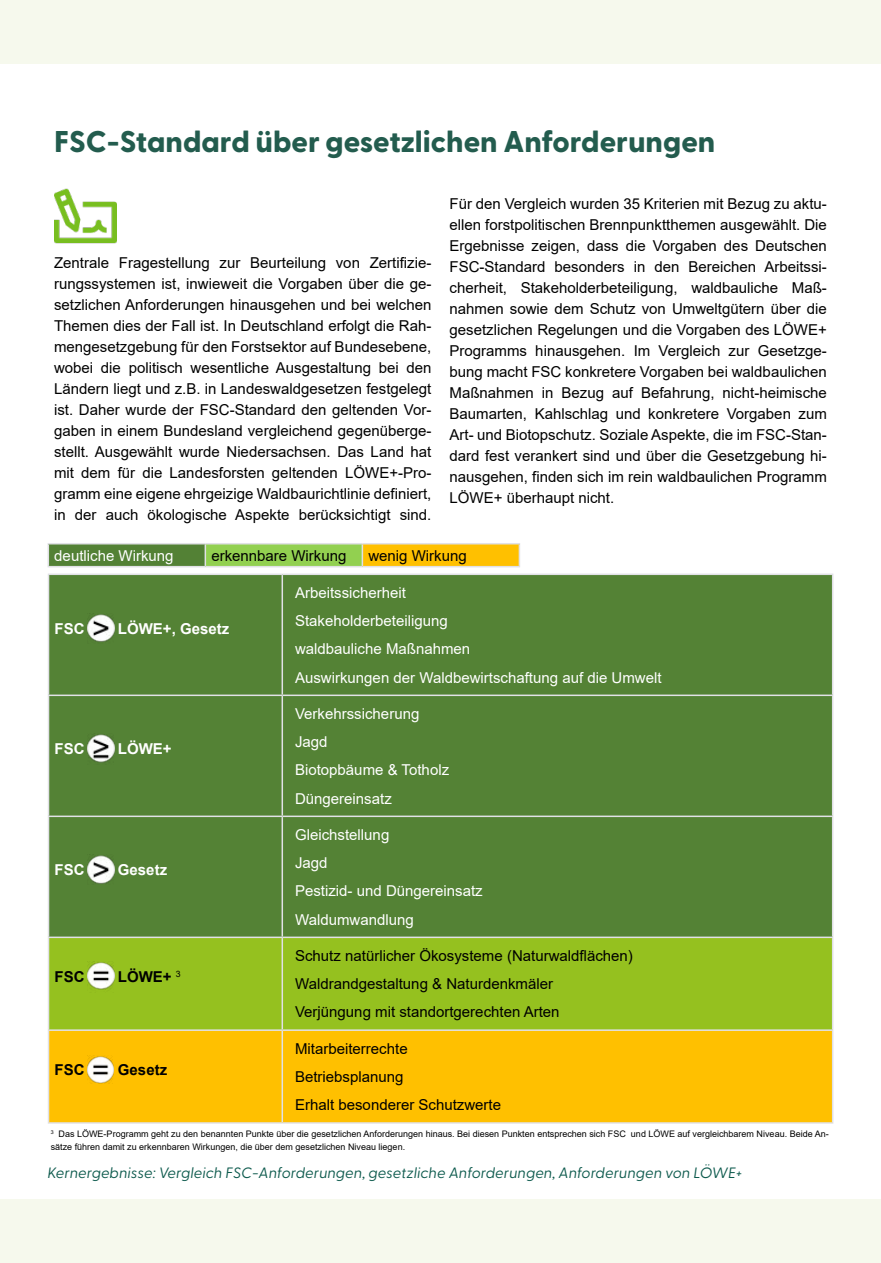
<style>
.page{position:relative;width:881px;height:1263px;background:#fff}
.page>*{position:absolute;margin:0;border:0;box-sizing:border-box;transform-origin:0 0}
.t1{font:800 30px "Greycliff CF";color:#235c4e}
.t2{font:15px/21px "Arial";color:#000;text-align:justify}
.t3{font:15px/28.2px "Arial";color:#fff}
.t4{font:italic 15px "Greycliff CF";color:#0d5a4d}
.t5{font:700 15px "Arial";color:#fff}
.t6{font:700 15px "Arial";color:#000}
.t7{font:9px/13.5px "Arial";color:#000}
</style>
<div class="page">
<div style="left:0;top:0;width:880px;height:63px;background:#f6f9ed"></div>
<div style="left:0;top:1200px;width:880px;height:63px;background:#f6f9ed"></div>
<div style="left:48px;top:544px;width:157px;height:23px;background:#538135"></div>
<div style="left:205px;top:544px;width:157px;height:23px;background:#92d050"></div>
<div style="left:362px;top:544px;width:157px;height:23px;background:#ffc000"></div>
<hr style="left:48px;top:543px;width:157px;height:1px;background:#e1e1e6">
<svg style="left:48px;top:544px;width:1px;height:22px"></svg>
<hr style="left:205px;top:543px;width:157px;height:1px;background:#e1e1e6">
<hr style="left:204px;top:544px;width:2px;height:22px;background:#e1e1e6">
<hr style="left:362px;top:543px;width:158px;height:1px;background:#e1e1e6">
<hr style="left:361px;top:544px;width:2px;height:22px;background:#e1e1e6">
<hr style="left:518px;top:544px;width:2px;height:22px;background:#e1e1e6">
<hr style="left:48px;top:566px;width:157px;height:1px;background:#e1e1e6">
<hr style="left:205px;top:566px;width:157px;height:1px;background:#e1e1e6">
<hr style="left:362px;top:566px;width:158px;height:1px;background:#e1e1e6">
<div style="left:49px;top:575px;width:782px;height:361px;background:#548235"></div>
<div style="left:49px;top:938px;width:782px;height:91px;background:#95c11f"></div>
<div style="left:49px;top:1031px;width:782px;height:91px;background:#ffc000"></div>
<hr style="left:831px;top:938px;width:2px;height:91px;background:#e1e1e6">
<hr style="left:282px;top:1029px;width:551px;height:2px;background:#e1e1e6">
<hr style="left:831px;top:1031px;width:2px;height:91px;background:#e1e1e6">
<hr style="left:282px;top:1122px;width:551px;height:2px;background:#e1e1e6">
<hr style="left:281px;top:575px;width:2px;height:119px;background:#e1e1e6">
<hr style="left:281px;top:696px;width:2px;height:119px;background:#e1e1e6">
<hr style="left:281px;top:817px;width:2px;height:119px;background:#e1e1e6">
<hr style="left:48px;top:938px;width:1px;height:91px;background:#e1e1e6">
<hr style="left:281px;top:938px;width:2px;height:91px;background:#e1e1e6">
<hr style="left:48px;top:1029px;width:234px;height:2px;background:#e1e1e6">
<hr style="left:48px;top:1031px;width:1px;height:91px;background:#e1e1e6">
<hr style="left:281px;top:1031px;width:2px;height:91px;background:#e1e1e6">
<hr style="left:48px;top:1122px;width:234px;height:2px;background:#e1e1e6">
<hr style="left:48px;top:573px;width:234px;height:2px;background:#e1e1e6">
<hr style="left:48px;top:575px;width:1px;height:119px;background:#e1e1e6">
<hr style="left:282px;top:573px;width:551px;height:2px;background:#e1e1e6">
<hr style="left:831px;top:575px;width:2px;height:119px;background:#e1e1e6">
<hr style="left:48px;top:817px;width:1px;height:119px;background:#e1e1e6">
<hr style="left:831px;top:817px;width:2px;height:119px;background:#e1e1e6">
<hr style="left:48px;top:694px;width:234px;height:2px;background:#e1e1e6">
<hr style="left:48px;top:696px;width:1px;height:119px;background:#e1e1e6">
<hr style="left:282px;top:694px;width:551px;height:2px;background:#e1e1e6">
<hr style="left:831px;top:696px;width:2px;height:119px;background:#e1e1e6">
<hr style="left:48px;top:815px;width:234px;height:2px;background:#e1e1e6">
<hr style="left:282px;top:815px;width:551px;height:2px;background:#e1e1e6">
<hr style="left:48px;top:936px;width:234px;height:2px;background:#e1e1e6">
<hr style="left:282px;top:936px;width:551px;height:2px;background:#e1e1e6">
<img style="left:55px;top:188px;width:61px;height:56px">
<img style="left:87px;top:734px;width:27px;height:31px">
<img style="left:87px;top:613px;width:27px;height:31px">
<img style="left:87px;top:855px;width:27px;height:30px">
<img style="left:88px;top:961px;width:26px;height:31px">
<img style="left:87px;top:1056px;width:27px;height:27px">
<h1 class="t1" style="left:54px;top:118px;width:662px">FSC-Standard über gesetzlichen Anforderungen</h1>
<p class="t2" style="left:54px;top:252px;width:379px">Zentrale Fragestellung zur Beurteilung von Zertifizie&shy;rungssystemen ist, inwieweit die Vorgaben über die ge&shy;setzlichen Anforderungen hinausgehen und bei welchen Themen dies der Fall ist. In Deutschland erfolgt die Rah&shy;mengesetzgebung für den Forstsektor auf Bundesebene, wobei die politisch wesentliche Ausgestaltung bei den Ländern liegt und z.B. in Landeswaldgesetzen festgelegt ist. Daher wurde der FSC-Standard den geltenden Vor&shy;gaben in einem Bundesland vergleichend gegenüberge&shy;stellt. Ausgewählt wurde Niedersachsen. Das Land hat mit dem für die Landesforsten geltenden LÖWE+-Pro&shy;gramm eine eigene ehrgeizige Waldbaurichtlinie definiert, in der auch ökologische Aspekte berücksichtigt sind.</p>
<p class="t2" style="left:449px;top:193px;width:379px">Für den Vergleich wurden 35 Kriterien mit Bezug zu aktu&shy;ellen forstpolitischen Brennpunktthemen ausgewählt. Die Ergebnisse zeigen, dass die Vorgaben des Deutschen FSC-Standard besonders in den Bereichen Arbeitssi&shy;cherheit, Stakeholderbeteiligung, waldbauliche Maß&shy;nahmen sowie dem Schutz von Umweltgütern über die gesetzlichen Regelungen und die Vorgaben des LÖWE+ Programms hinausgehen. Im Vergleich zur Gesetzge&shy;bung macht FSC konkretere Vorgaben bei waldbaulichen Maßnahmen in Bezug auf Befahrung, nicht-heimische Baumarten, Kahlschlag und konkretere Vorgaben zum Art- und Biotopschutz. Soziale Aspekte, die im FSC-Stan&shy;dard fest verankert sind und über die Gesetzgebung hi&shy;nausgehen, finden sich im rein waldbaulichen Programm LÖWE+ überhaupt nicht.</p>
<p class="t3" style="left:54px;top:541px;width:121px">deutliche Wirkung</p>
<p class="t2" style="left:211px;top:545px;width:137px">erkennbare Wirkung</p>
<p class="t2" style="left:368px;top:545px;width:100px">wenig Wirkung</p>
<p class="t5" style="left:54px;top:618px;width:31px">FSC</p>
<p class="t5" style="left:118px;top:618px;width:113px">LÖWE+, Gesetz</p>
<p class="t5" style="left:54px;top:738px;width:31px">FSC</p>
<p class="t5" style="left:118px;top:738px;width:55px">LÖWE+</p>
<p class="t5" style="left:54px;top:859px;width:31px">FSC</p>
<p class="t5" style="left:118px;top:859px;width:51px">Gesetz</p>
<p class="t6" style="left:54px;top:966px;width:31px">FSC</p>
<p class="t6" style="left:118px;top:966px;width:64px">LÖWE+ <sup>3</sup></p>
<p class="t6" style="left:54px;top:1059px;width:31px">FSC</p>
<p class="t6" style="left:118px;top:1059px;width:51px">Gesetz</p>
<p class="t3" style="left:295px;top:578px;width:368px">Arbeitssicherheit<br>Stakeholderbeteiligung<br>waldbauliche Maßnahmen<br>Auswirkungen der Waldbewirtschaftung auf die Umwelt</p>
<p class="t3" style="left:295px;top:699px;width:155px">Verkehrssicherung<br>Jagd<br>Biotopbäume &amp; Totholz<br>Düngereinsatz</p>
<p class="t3" style="left:295px;top:820px;width:189px">Gleichstellung<br>Jagd<br>Pestizid- und Düngereinsatz<br>Waldumwandlung</p>
<p class="t2" style="left:295px;top:941px;width:339px;line-height:28.2px;text-align:left">Schutz natürlicher Ökosysteme (Naturwaldflächen)<br>Waldrandgestaltung &amp; Naturdenkmäler<br>Verjüngung mit standortgerechten Arten</p>
<p class="t2" style="left:295px;top:1034px;width:207px;line-height:28.2px;text-align:left">Mitarbeiterrechte<br>Betriebsplanung<br>Erhalt besonderer Schutzwerte</p>
<p class="t7" style="left:51px;top:1127px;width:779px"><sup>3</sup> Das LÖWE-Programm geht zu den benannten Punkte über die gesetzlichen Anforderungen hinaus. Bei diesen Punkten entsprechen sich FSC und LÖWE auf vergleichbarem Niveau. Beide An&shy;sätze führen damit zu erkennbaren Wirkungen, die über dem gesetzlichen Niveau liegen.</p>
<p class="t4" style="left:48px;top:1161px;width:696px">Kernergebnisse: Vergleich FSC-Anforderungen, gesetzliche Anforderungen, Anforderungen von LÖWE+</p>
</div>
